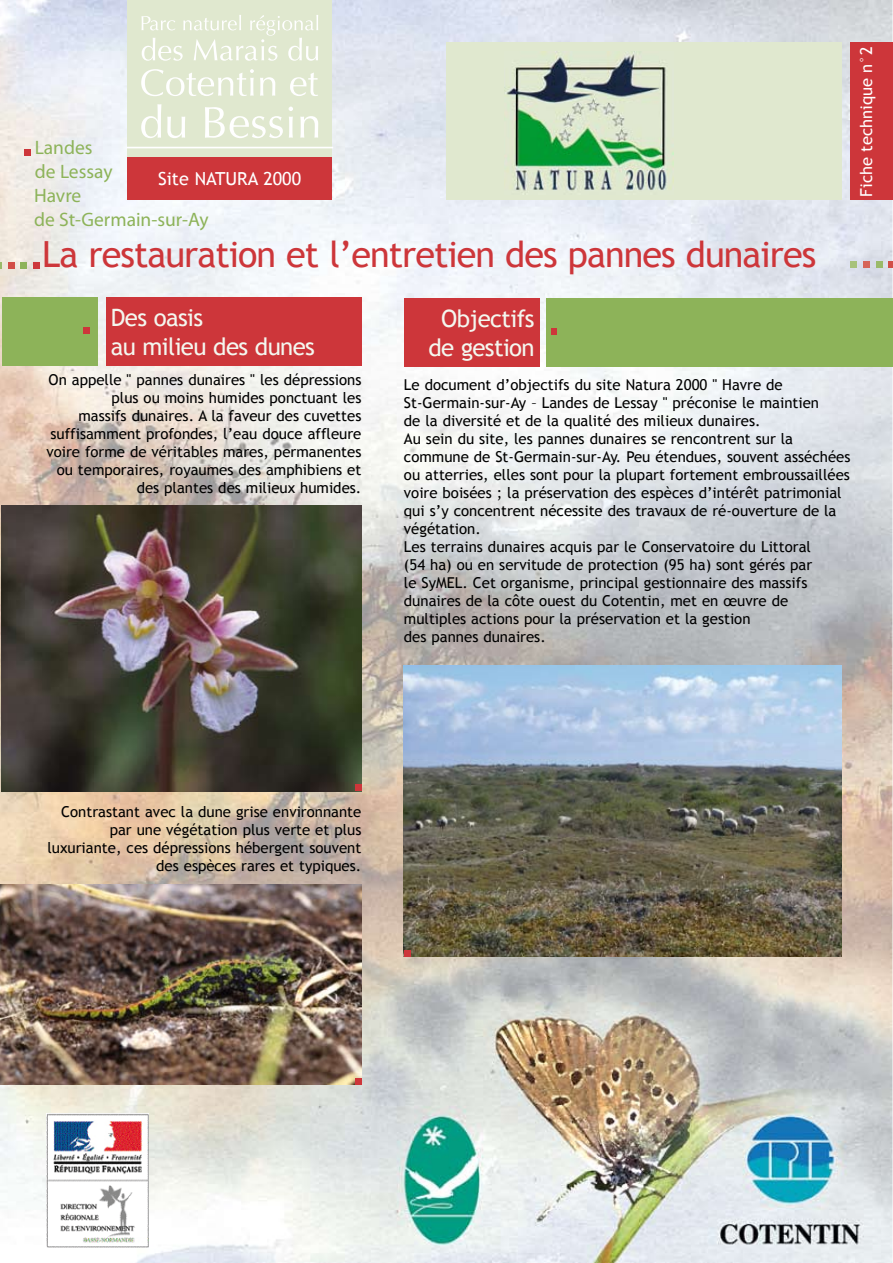
<style>
.page{position:relative;width:893px;height:1263px;background:#fff}
.page>*{position:absolute;margin:0;border:0;box-sizing:border-box;transform-origin:0 0}
.t1{font:36px "Trebuchet MS";letter-spacing:-.025em;color:#cd363a}
.t2{font:24px/28.8px "Trebuchet MS";letter-spacing:-.025em;color:#f4f7ef}
.t3{font:19.5px/24px "Myriad Pro";color:#8db359}
.t4{font:18px "Trebuchet MS";color:#fff}
.t5{font:16.5px "Trebuchet MS";color:#fff}
.t6{font:15px/18px "Trebuchet MS";color:#000;text-align:right}
</style>
<div class="page">
<img style="left:0;top:0;width:892px;height:1263px">
<div style="left:850px;top:43px;width:43px;height:157px;background:#cd363a"></div>
<div style="left:446px;top:43px;width:396px;height:157px;background:#e0e8cf"></div>
<img style="left:504px;top:52px;width:170px;height:139px">
<div style="left:128px;top:0;width:204px;height:170px;background:#e0e8cf"></div>
<div style="left:128px;top:157px;width:204px;height:43px;background:#cd363a"></div>
<svg style="left:24px;top:149px;width:6px;height:6px"></svg>
<img style="left:1px;top:506px;width:360px;height:285px">
<div style="left:106px;top:298px;width:255px;height:68px;background:#cd363a"></div>
<div style="left:2px;top:298px;width:96px;height:68px;background:#8db359"></div>
<div style="left:83px;top:327px;width:7px;height:7px;background:#cd363a"></div>
<div style="left:404px;top:299px;width:135px;height:68px;background:#cd363a"></div>
<div style="left:547px;top:298px;width:346px;height:68px;background:#8db359"></div>
<svg style="left:551px;top:328px;width:6px;height:6px"></svg>
<img style="left:47px;top:1114px;width:101px;height:133px">
<img style="left:1px;top:884px;width:360px;height:200px">
<svg style="left:0;top:262px;width:2px;height:7px"></svg>
<div style="left:8px;top:262px;width:6px;height:7px;background:#d24e47"></div>
<div style="left:21px;top:262px;width:6px;height:7px;background:#8db359"></div>
<div style="left:33px;top:262px;width:7px;height:7px;background:#cd363a"></div>
<div style="left:850px;top:261px;width:7px;height:7px;background:#a7c27b"></div>
<div style="left:863px;top:261px;width:7px;height:7px;background:#d66457"></div>
<div style="left:876px;top:261px;width:6px;height:7px;background:#9aba69"></div>
<svg style="left:889px;top:261px;width:4px;height:7px"></svg>
<img style="left:404px;top:666px;width:438px;height:291px">
<div style="left:355px;top:784px;width:6px;height:7px;background:#cd363a"></div>
<svg style="left:355px;top:1078px;width:6px;height:6px"></svg>
<svg style="left:404px;top:950px;width:6px;height:6px"></svg>
<hr style="left:126px;top:147px;width:207px;height:1px;background:#fff">
<svg style="left:142px;top:15px;width:176px;height:46px"></svg>
<svg style="left:141px;top:69px;width:113px;height:27px"></svg>
<svg style="left:260px;top:77px;width:15px;height:19px"></svg>
<svg style="left:290px;top:73px;width:28px;height:23px"></svg>
<svg style="left:141px;top:104px;width:20px;height:34px"></svg>
<svg style="left:167px;top:117px;width:18px;height:21px"></svg>
<svg style="left:205px;top:107px;width:78px;height:31px"></svg>
<svg style="left:289px;top:107px;width:4px;height:4px"></svg>
<svg style="left:289px;top:117px;width:4px;height:21px"></svg>
<svg style="left:300px;top:116px;width:18px;height:22px"></svg>
<h3 class="t3" style="left:34px;top:135px;width:176px">Landes<br>de Lessay<br>Havre<br>de St-Germain-sur-Ay</h3>
<p class="t4" style="left:158px;top:168px;width:144px">Site NATURA 2000</p>
<h1 class="t1" style="left:42px;top:234px;width:776px">La restauration et l’entretien des pannes dunaires</h1>
<p class="t5" style="left:857px;top:197px;width:152px;rotate:-90deg">Fiche technique n°2</p>
<h2 class="t2" style="left:111px;top:303px;width:206px">Des oasis<br>au milieu des dunes</h2>
<h2 class="t2" style="left:428px;top:304px;width:108px;text-align:center">Objectifs de gestion</h2>
<p class="t6" style="left:46px;top:371px;width:317px">On appelle " pannes dunaires " les dépressions plus ou moins humides ponctuant les<br>massifs dunaires. A la faveur des cuvettes suffisamment profondes, l’eau douce affleure voire forme de véritables mares, permanentes ou temporaires, royaumes des amphibiens et des plantes des milieux humides.</p>
<p class="t6" style="left:404px;top:376px;width:448px;text-align:left">Le document d’objectifs du site Natura 2000 " Havre de St-Germain-sur-Ay – Landes de Lessay " préconise le maintien<br>de la diversité et de la qualité des milieux dunaires.<br>Au sein du site, les pannes dunaires se rencontrent sur la commune de St-Germain-sur-Ay. Peu étendues, souvent asséchées ou atterries, elles sont pour la plupart fortement embroussaillées voire boisées ; la préservation des espèces d’intérêt patrimonial qui s’y concentrent nécessite des travaux de ré-ouverture de la végétation.<br>Les terrains dunaires acquis par le Conservatoire du Littoral<br>(54 ha) ou en servitude de protection (95 ha) sont gérés par<br>le SyMEL. Cet organisme, principal gestionnaire des massifs dunaires de la côte ouest du Cotentin, met en œuvre de multiples actions pour la préservation et la gestion<br>des pannes dunaires.</p>
<p class="t6" style="left:47px;top:803px;width:315px">Contrastant avec la dune grise environnante par une végétation plus verte et plus luxuriante, ces dépressions hébergent souvent des espèces rares et typiques.</p>
</div>
